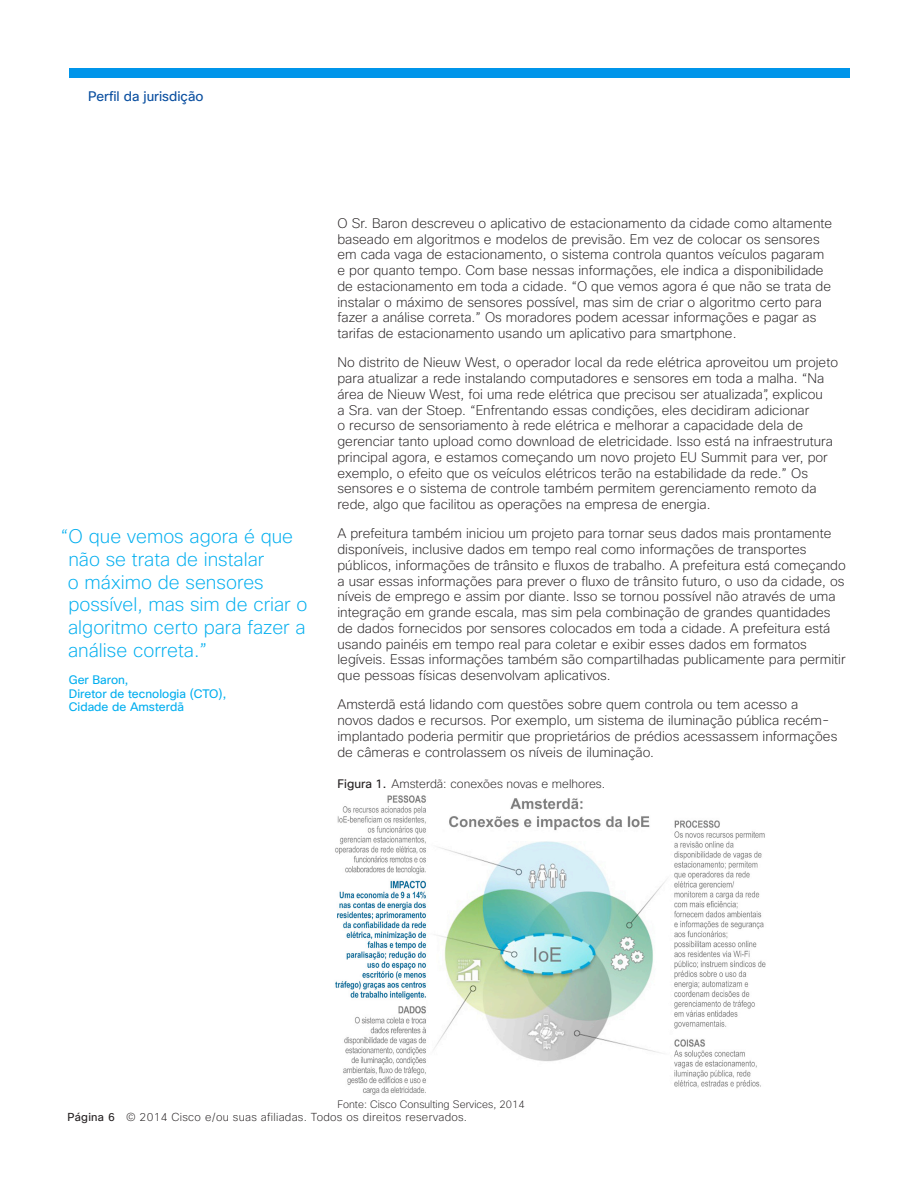
<style>
.page{position:relative;width:918px;height:1188px;background:#fff}
.page>*{position:absolute;margin:0;border:0;box-sizing:border-box;transform-origin:0 0}
.Quote_body{font:200 19.2px/23px "Cisco Sans";color:#00aeef}
.Body_1{font:200 13.5px/15.8px "Cisco Sans";color:#231f20}
.Page_head_1{font:13.5px "Cisco Sans";color:#0a4fa0}
.Quote_body-2{font:12px "Cisco Sans";color:#00aeef}
.Body_1-2{font:200 12px "Cisco Sans";color:#231f20}
.Folio{font:200 11.25px "Cisco Sans";letter-spacing:.025em;color:#231f20}
.Body_1-3{font:200 10.5px "Cisco Sans";color:#231f20}
.s1{font-weight:400}
</style>
<div class="page">
<div style="left:69px;top:68px;width:780px;height:10px;background:#0095ea"></div>
<img style="left:335px;top:795px;width:431px;height:300px">
<p class="Page_head_1" style="left:88px;top:87px;width:117px">Perfil da jurisdição</p>
<p class="Quote_body" style="left:68px;top:524px;width:241px;text-indent:-7px">“O que vemos agora é que não se trata de instalar<br>o máximo de sensores possível, mas sim de criar o algoritmo certo para fazer a análise correta.”</p>
<p class="Quote_body-2" style="left:69px;top:672px;width:61px">Ger Baron,</p>
<p class="Quote_body-2" style="left:69px;top:686px;width:159px">Diretor de tecnologia (CTO),</p>
<p class="Quote_body-2" style="left:69px;top:699px;width:117px">Cidade de Amsterdã</p>
<p class="Body_1" style="left:338px;top:215px;width:496px">O Sr. Baron descreveu o aplicativo de estacionamento da cidade como altamente baseado em algoritmos e modelos de previsão. Em vez de colocar os sensores em cada vaga de estacionamento, o sistema controla quantos veículos pagaram e por quanto tempo. Com base nessas informações, ele indica a disponibilidade de estacionamento em toda a cidade. “O que vemos agora é que não se trata de instalar o máximo de sensores possível, mas sim de criar o algoritmo certo para fazer a análise correta.” Os moradores podem acessar informações e pagar as tarifas de estacionamento usando um aplicativo para smartphone.</p>
<p class="Body_1" style="left:338px;top:355px;width:502px">No distrito de Nieuw West, o operador local da rede elétrica aproveitou um projeto para atualizar a rede instalando computadores e sensores em toda a malha. “Na área de Nieuw West, foi uma rede elétrica que precisou ser atualizada”, explicou<br>a Sra. van der Stoep. “Enfrentando essas condições, eles decidiram adicionar<br>o recurso de sensoriamento à rede elétrica e melhorar a capacidade dela de gerenciar tanto upload como download de eletricidade. Isso está na infraestrutura principal agora, e estamos começando um novo projeto EU Summit para ver, por exemplo, o efeito que os veículos elétricos terão na estabilidade da rede.” Os sensores e o sistema de controle também permitem gerenciamento remoto da rede, algo que facilitou as operações na empresa de energia.</p>
<p class="Body_1" style="left:338px;top:526px;width:510px">A prefeitura também iniciou um projeto para tornar seus dados mais prontamente disponíveis, inclusive dados em tempo real como informações de transportes públicos, informações de trânsito e fluxos de trabalho. A prefeitura está começando a usar essas informações para prever o fluxo de trânsito futuro, o uso da cidade, os níveis de emprego e assim por diante. Isso se tornou possível não através de uma integração em grande escala, mas sim pela combinação de grandes quantidades de dados fornecidos por sensores colocados em toda a cidade. A prefeitura está usando painéis em tempo real para coletar e exibir esses dados em formatos legíveis. Essas informações também são compartilhadas publicamente para permitir que pessoas físicas desenvolvam aplicativos.</p>
<p class="Body_1" style="left:338px;top:697px;width:501px">Amsterdã está lidando com questões sobre quem controla ou tem acesso a novos dados e recursos. Por exemplo, um sistema de iluminação pública recém&shy;implantado poderia permitir que proprietários de prédios acessassem informações de câmeras e controlassem os níveis de iluminação.</p>
<p class="Body_1-2" style="left:338px;top:776px;width:269px"><span class="s1">Figura 1.</span> Amsterdã: conexões novas e melhores.</p>
<p class="Body_1-3" style="left:338px;top:1097px;width:189px">Fonte: Cisco Consulting Services, 2014</p>
<p class="Folio" style="left:68px;top:1109px;width:401px"><span class="s1">Página 6</span> © 2014 Cisco e/ou suas afiliadas. Todos os direitos reservados.</p>
</div>
